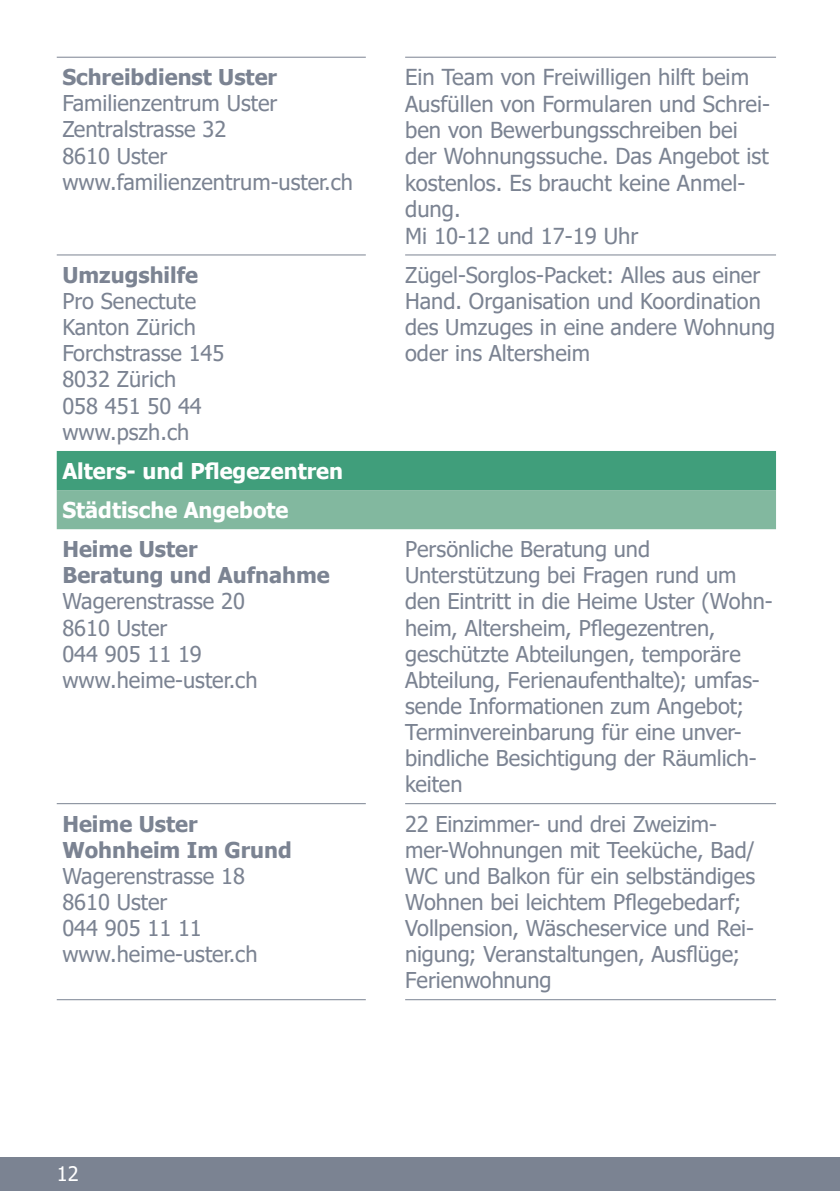
<style>
.page{position:relative;width:840px;height:1191px;background:#fff}
.page>*{position:absolute;margin:0;border:0;box-sizing:border-box;transform-origin:0 0}
.t1{font:22px/26.4px "Tahoma";color:#7b8392}
.t2{font:21.8px/26.2px "Tahoma";color:#7b8392}
.t3{font:700 21.8px "Tahoma";color:#7b8392}
.t4{font:700 21.8px "Tahoma";color:#fff}
.t5{font:20px "Tahoma";color:#fff}
.s1{font-weight:700}
</style>
<div class="page">
<div style="left:0;top:1157px;width:839px;height:34px;background:#7b8392"></div>
<svg style="left:57px;top:451px;width:718px;height:78px;background:#61ab8d"></svg>
<hr style="left:57px;top:999px;width:308px;height:1px;background:#7b8392">
<hr style="left:405px;top:999px;width:370px;height:1px;background:#7b8392">
<hr style="left:57px;top:803px;width:308px;height:1px;background:#7b8392">
<hr style="left:405px;top:803px;width:370px;height:1px;background:#7b8392">
<hr style="left:57px;top:57px;width:308px;height:1px;background:#7b8392">
<hr style="left:57px;top:254px;width:308px;height:1px;background:#7b8392">
<hr style="left:405px;top:57px;width:370px;height:1px;background:#7b8392">
<hr style="left:405px;top:254px;width:370px;height:1px;background:#7b8392">
<p class="t3" style="left:62px;top:62px;width:216px">Schreibdienst Uster</p>
<p class="t2" style="left:62px;top:91px;width:216px">Familienzentrum Uster</p>
<p class="t2" style="left:62px;top:118px;width:165px">Zentralstrasse 32</p>
<p class="t2" style="left:62px;top:144px;width:106px">8610 Uster</p>
<p class="t2" style="left:62px;top:170px;width:292px">www.familienzentrum-uster.ch</p>
<p class="t3" style="left:62px;top:260px;width:137px">Umzugshilfe</p>
<p class="t2" style="left:62px;top:289px;width:135px">Pro Senectute</p>
<p class="t2" style="left:62px;top:315px;width:135px">Kanton Zürich</p>
<p class="t2" style="left:62px;top:341px;width:163px">Forchstrasse 145</p>
<p class="t2" style="left:62px;top:367px;width:115px">8032 Zürich</p>
<p class="t2" style="left:62px;top:394px;width:141px">058 451 50 44</p>
<p class="t2" style="left:62px;top:420px;width:128px">www.pszh.ch</p>
<p class="t4" style="left:62px;top:455px;width:282px">Alters- und Pflegezentren</p>
<p class="t4" style="left:62px;top:495px;width:227px">Städtische Angebote</p>
<p class="t3" style="left:62px;top:534px;width:137px">Heime Uster</p>
<p class="t2" style="left:62px;top:563px;width:269px"><span class="s1">Beratung und Aufnahme<br></span>Wagerenstrasse 20<br>8610 Uster</p>
<p class="t2" style="left:62px;top:642px;width:141px">044 905 11 19</p>
<p class="t2" style="left:62px;top:668px;width:196px">www.heime-uster.ch</p>
<p class="t3" style="left:62px;top:808px;width:137px">Heime Uster</p>
<p class="t3" style="left:62px;top:834px;width:231px">Wohnheim Im Grund</p>
<p class="t2" style="left:62px;top:864px;width:184px">Wagerenstrasse 18<br>8610 Uster</p>
<p class="t2" style="left:62px;top:916px;width:141px">044 905 11 11</p>
<p class="t2" style="left:62px;top:942px;width:196px">www.heime-uster.ch</p>
<p class="t1" style="left:405px;top:65px;width:366px">Ein Team von Freiwilligen hilft beim<br>Ausfüllen von Formularen und Schrei&shy;ben von Bewerbungsschreiben bei der Wohnungssuche. Das Angebot ist kostenlos. Es braucht keine Anmel&shy;dung.</p>
<p class="t1" style="left:405px;top:224px;width:234px">Mi 10-12 und 17-19 Uhr</p>
<p class="t2" style="left:405px;top:263px;width:371px">Zügel-Sorglos-Packet: Alles aus einer Hand. Organisation und Koordination des Umzuges in eine andere Wohnung oder ins Altersheim</p>
<p class="t2" style="left:405px;top:537px;width:369px">Persönliche Beratung und<br>Unterstützung bei Fragen rund um den Eintritt in die Heime Uster (Wohn&shy;heim, Altersheim, Pflegezentren, geschützte Abteilungen, temporäre<br>Abteilung, Ferienaufenthalte); umfas&shy;sende Informationen zum Angebot;<br>Terminvereinbarung für eine unver&shy;bindliche Besichtigung der Räumlich&shy;keiten</p>
<p class="t2" style="left:405px;top:811px;width:351px">22 Einzimmer- und drei Zweizim&shy;mer-Wohnungen mit Teeküche, Bad/<br>WC und Balkon für ein selbständiges<br>Wohnen bei leichtem Pflegebedarf;<br>Vollpension, Wäscheservice und Rei&shy;nigung; Veranstaltungen, Ausflüge;<br>Ferienwohnung</p>
<p class="t5" style="left:57px;top:1160px;width:23px">12</p>
</div>
